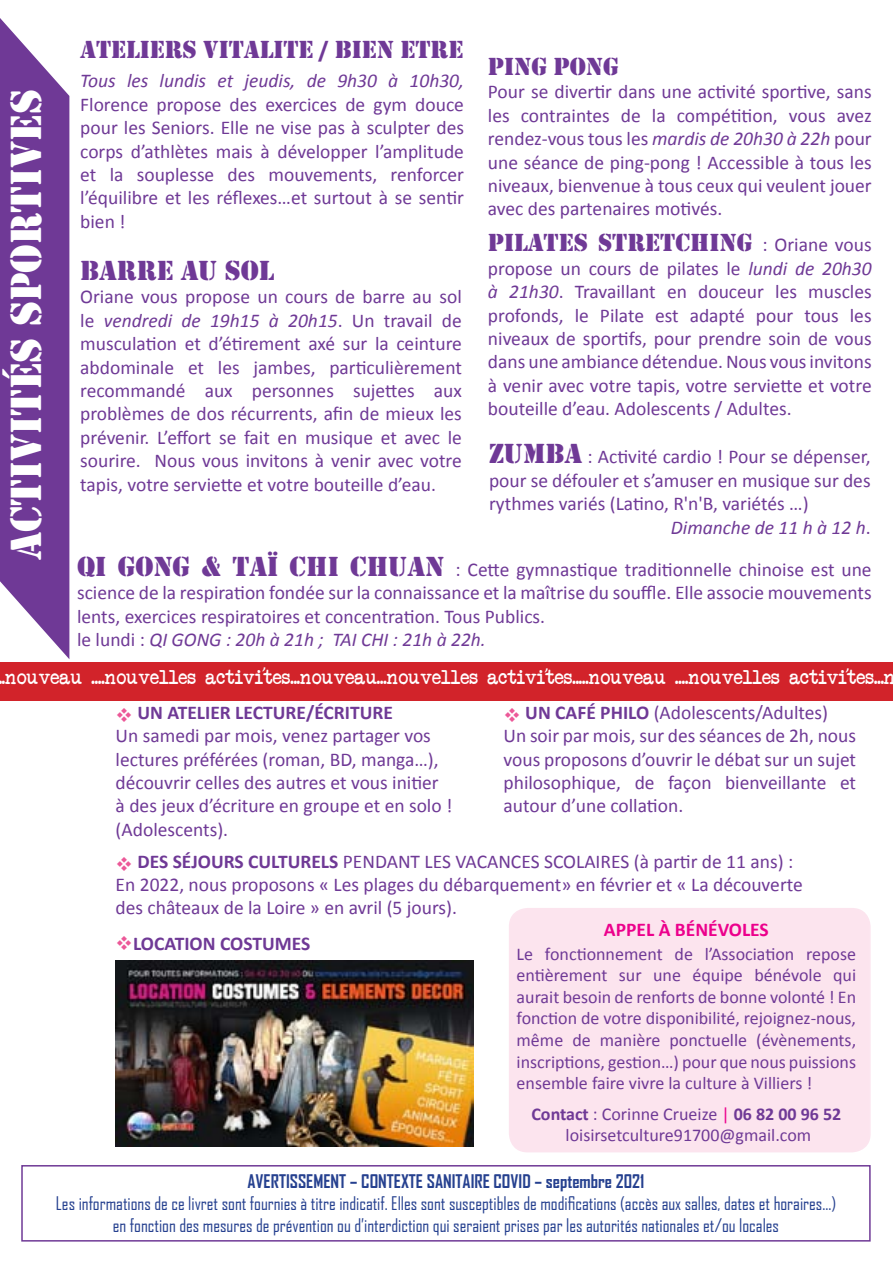
<style>
.page{position:relative;width:893px;height:1263px;background:#fff}
.page>*{position:absolute;margin:0;border:0;box-sizing:border-box;transform-origin:0 0}
.t1{font:45px "Stencil";color:#fff}
.t2{font:28.5px "Stencil";color:#6f3996}
.t3{font:25.5px "Stencil";color:#6f3996}
.t4{font:19.5px/23.4px "Calibri";color:#6f3996;text-align:justify}
.t5{font:19.5px "Another Typewriter";color:#fff}
.t6{font:italic 19.5px "Calibri";color:#6f3996}
.t7{font:700 19.5px "Calibri";color:#6f3996}
.t8{font:700 19.5px "Calibri";color:#ec008c}
.t9{font:18px/21.6px "Calibri";color:#6f3996;text-align:justify}
.t10{font:18px/21.6px "Agency FB";color:#25408f;text-align:center}
.t11{font:700 18px "Agency FB";color:#25408f}
.t12{font:italic 18px "Cambria";color:#fff}
.s1{font-style:italic}
.s2{font-family:"Calibri";font-size:19.5px}
.s3{font-family:"Stencil";font-size:28.5px}
.s4{font-style:normal}
.s5{color:#ec5898}
.s6{font-weight:700}
.s7{color:#ec008c}
</style>
<div class="page">
<svg style="left:0;top:18px;width:69px;height:641px;background:#8050a2"></svg>
<div style="left:0;top:662px;width:893px;height:39px;background:#d2232a"></div>
<img style="left:116px;top:960px;width:357px;height:187px">
<div style="left:21px;top:1165px;width:850px;height:76px;border:2px solid #6f3996"></div>
<div style="left:510px;top:909px;width:360px;height:243px;background:#fce4ee;border-radius:18px"></div>
<div style="left:509px;top:908px;width:362px;height:244px;border:2px solid #ec5898;border-radius:18px"></div>
<h1 class="t1" style="left:0;top:560px;width:472px;rotate:-90deg">ACTIVITÉS SPORTIVES</h1>
<h3 class="t3" style="left:80px;top:35px;width:385px">ATELIERS VITALITE / BIEN ETRE</h3>
<p class="t6" style="left:80px;top:67px;width:385px">Tous les lundis et jeudis, de 9h30 à 10h30,</p>
<p class="t4" style="left:80px;top:92px;width:385px">Florence propose des exercices de gym douce pour les Seniors. Elle ne vise pas à sculpter des corps d’athlètes mais à développer l’amplitude et la souplesse des mouvements, renforcer l’équilibre et les réflexes…et surtout à se sentir bien !</p>
<h2 class="t2" style="left:80px;top:254px;width:20px">BARRE</h2>
<h2 class="t2" style="left:181px;top:254px;width:62px">AU SOL</h2>
<p class="t4" style="left:80px;top:285px;width:383px">Oriane vous propose un cours de barre au sol le <span class="s1">vendredi de 19h15 à 20h15</span>. Un travail de musculation et d’étirement axé sur la ceinture abdominale et les jambes, particulièrement recommandé aux personnes sujettes aux problèmes de dos récurrents, afin de mieux les prévenir. L’effort se fait en musique et avec le sourire. Nous vous invitons à venir avec votre tapis, votre serviette et votre bouteille d’eau.</p>
<h3 class="t3" style="left:488px;top:52px;width:132px">PING PONG</h3>
<p class="t4" style="left:488px;top:80px;width:385px">Pour se divertir dans une activité sportive, sans les contraintes de la compétition, vous avez rendez-vous tous les <span class="s1">mardis de 20h30 à 22h</span> pour une séance de ping-pong ! Accessible à tous les niveaux, bienvenue à tous ceux qui veulent jouer avec des partenaires motivés.</p>
<h3 class="t3" style="left:488px;top:228px;width:385px">PILATES STRETCHING <span class="s2">: Oriane vous</span></h3>
<p class="t4" style="left:488px;top:256px;width:385px">propose un cours de pilates le <span class="s1">lundi de 20h30 à 21h30</span>. Travaillant en douceur les muscles profonds, le Pilate est adapté pour tous les niveaux de sportifs, pour prendre soin de vous dans une ambiance détendue. Nous vous invitons à venir avec votre tapis, votre serviette et votre bouteille d’eau. Adolescents / Adultes.</p>
<p class="t4" style="left:489px;top:445px;width:383px"><span class="s3">ZUMBA</span> : Activité cardio ! Pour se dépenser,</p>
<p class="t4" style="left:489px;top:468px;width:383px">pour se défouler et s’amuser en musique sur des</p>
<p class="t4" style="left:489px;top:491px;width:321px">rythmes variés (Latino, R'n'B, variétés …)</p>
<p class="t6" style="left:671px;top:514px;width:201px">Dimanche de 11 h à 12 h<span class="s4">.</span></p>
<p class="t4" style="left:77px;top:557px;width:796px;text-align:left"><span class="s3">QI GONG &amp; TAÏ CHI CHUAN</span> : Cette gymnastique traditionnelle chinoise est une science de la respiration fondée sur la connaissance et la maîtrise du souffle. Elle associe mouvements lents, exercices respiratoires et concentration. Tous Publics.<br>le lundi : <span class="s1">QI GONG : 20h à 21h ; TAI CHI : 21h à 22h.</span></p>
<p class="t12" style="left:261px;top:661px;width:5px">’</p>
<p class="t12" style="left:543px;top:662px;width:5px">’</p>
<p class="t12" style="left:844px;top:662px;width:5px">’</p>
<p class="t4" style="left:116px;top:700px;width:338px;text-align:left"><span class="s5">❖</span> <span class="s6">UN ATELIER LECTURE/ÉCRITURE<br></span>Un samedi par mois, venez partager vos lectures préférées (roman, BD, manga…), découvrir celles des autres et vous initier à des jeux d’écriture en groupe et en solo ! (Adolescents).</p>
<p class="t4" style="left:503px;top:700px;width:354px;text-align:left"><span class="s5">❖</span> <span class="s6">UN CAFÉ PHILO</span> (Adolescents/Adultes)<br>Un soir par mois, sur des séances de 2h, nous vous proposons d’ouvrir le débat sur un sujet philosophique, de façon bienveillante et autour d’une collation.</p>
<p class="t4" style="left:116px;top:849px;width:689px;text-align:left"><span class="s5">❖</span> <span class="s6">DES SÉJOURS CULTURELS</span> PENDANT LES VACANCES SCOLAIRES (à partir de 11 ans) :<br>En 2022, nous proposons « Les plages du débarquement» en février et « La découverte des châteaux de la Loire » en avril (5 jours).</p>
<p class="t7" style="left:116px;top:930px;width:196px"><span class="s5">❖</span>LOCATION COSTUMES</p>
<p class="t5" style="left:-1px;top:664px;width:898px">..nouveau ....nouvelles activites...nouveau...nouvelles activites.....nouveau ....nouvelles activites...n</p>
<p class="t8" style="left:604px;top:916px;width:166px">APPEL À BÉNÉVOLES</p>
<p class="t9" style="left:517px;top:942px;width:341px">Le fonctionnement de l’Association repose entièrement sur une équipe bénévole qui aurait besoin de renforts de bonne volonté ! En fonction de votre disponibilité, rejoignez-nous, même de manière ponctuelle (évènements, inscriptions, gestion…) pour que nous puissions ensemble faire vivre la culture à Villiers !</p>
<p class="t9" style="left:531px;top:1102px;width:311px;text-align:center"><span class="s6">Contact</span> : Corinne Crueize <span class="s7">|</span> <span class="s6">06 82 00 96 52 </span>loisirsetculture91700@gmail.com</p>
<p class="t11" style="left:248px;top:1170px;width:398px">AVERTISSEMENT – CONTEXTE SANITAIRE COVID – septembre 2021</p>
<p class="t10" style="left:56px;top:1192px;width:782px">Les informations de ce livret sont fournies à titre indicatif. Elles sont susceptibles de modifications (accès aux salles, dates et horaires...) en fonction des mesures de prévention ou d’interdiction qui seraient prises par les autorités nationales et/ou locales</p>
</div>
